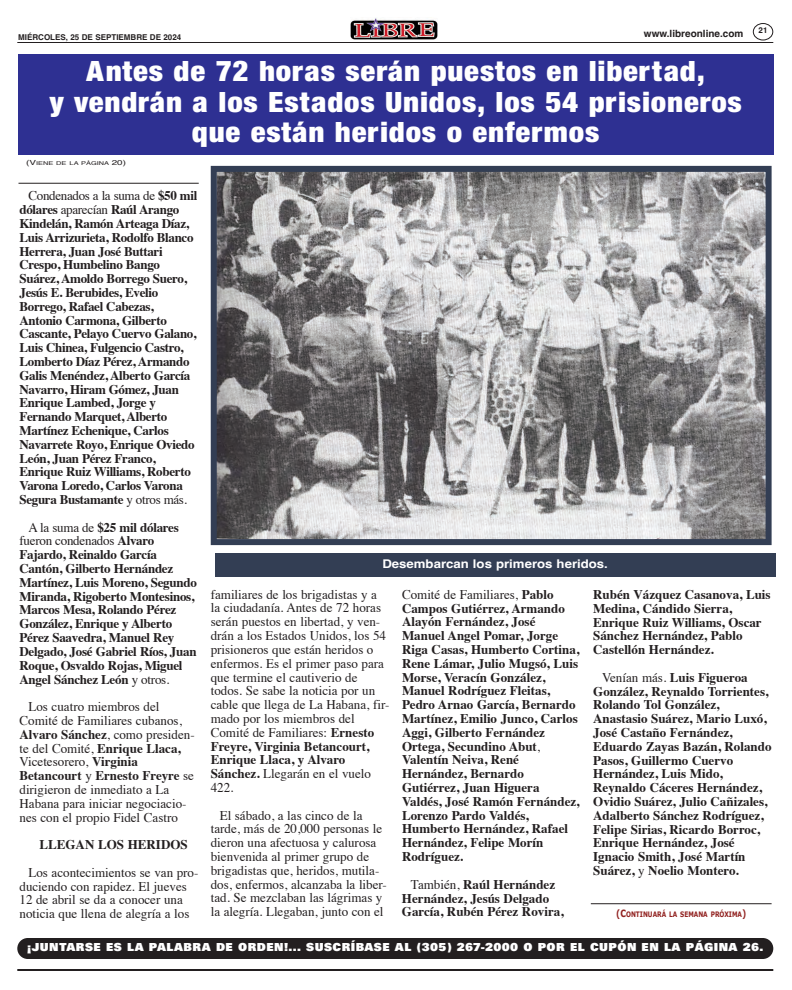
<style>
.page{position:relative;width:792px;height:990px;background:#fff}
.page>*{position:absolute;margin:0;border:0;box-sizing:border-box;transform-origin:0 0}
.t1{font:30px/30.5px "Sans Black Condensed DTC";letter-spacing:.025em;color:#fff;text-align:center;scale:1.1 1}
.t2{font:700 13.3px/13.8px "Times";color:#231f20}
.t3{font:13.3px/13.8px "Times";color:#231f20}
.t4{font:700 13.3px/13.8px "Times";letter-spacing:-.025em;color:#231f20}
.t5{font:700 13.3px/13.8px "Times";letter-spacing:-.02em;color:#231f20}
.t6{font:12px "Univers Ultra Bold DTC";letter-spacing:.035em;color:#fff}
.t7{font:700 12px "Helvetica";color:#fff;scale:1.1 1}
.t8{font:700 10px "Helvetica";color:#231f20}
.t9{font:700 8px "Helvetica";color:#231f20}
.t10{font:700 7.5px "Verdana";color:#91211f;scale:.77 1}
.t11{font:5.2px "Helvetica";color:#231f20;scale:1.41 1}
.s1{font-size:7px}
.s2{font-weight:400}
.s3{font-weight:700}
.s4{font-size:10px}
</style>
<div class="page">
<hr style="left:17px;top:969px;width:756px;height:2px;background:#231f20">
<hr style="left:17px;top:42px;width:756px;height:1px;background:#231f20">
<img style="left:350px;top:18px;width:88px;height:22px">
<svg style="left:753px;top:23px;width:20px;height:18px"></svg>
<div style="left:17px;top:938px;width:756px;height:21px;background:#231f20;border-radius:10px"></div>
<hr style="left:591px;top:903px;width:181px;height:1px;background:#231f20">
<hr style="left:19px;top:183px;width:180px;height:1px;background:#231f20">
<img style="left:218px;top:173px;width:547px;height:365px">
<div style="left:211px;top:166px;width:561px;height:379px;border:6px solid #333e54"></div>
<div style="left:215px;top:553px;width:561px;height:23px;background:#333e54"></div>
<div style="left:18px;top:54px;width:755px;height:100px;background:#2e3092"></div>
<p class="t9" style="left:18px;top:34px;width:164px">MIÉRCOLES, 25 DE SEPTIEMBRE DE 2024</p>
<p class="t8" style="left:644px;top:29px;width:101px">www.libreonline.com</p>
<p class="t9" style="left:759px;top:27px;width:10px">21</p>
<h1 class="t1" style="left:49px;top:58px;width:631px">Antes de 72 horas serán puestos en libertad,<br>y vendrán a los Estados Unidos, los 54 prisioneros que están heridos o enfermos</h1>
<p class="t11" style="left:26px;top:161px;width:72px"><span class="s1">(V</span>IENE DE LA PÁGINA <span class="s1">20)</span></p>
<p class="t4" style="left:20px;top:190px;width:179px;text-indent:9px"><span class="s2">Condenados a la suma de</span> $50 mil dólares <span class="s2">aparecían</span> Raúl Arango<br>Kindelán, Ramón Arteaga Díaz,<br>Luis Arrizurieta, Rodolfo Blanco<br>Herrera, Juan José Buttari<br>Crespo, Humbelino Bango<br>Suárez, Amoldo Borrego Suero,<br>Jesús E. Berubides, Evelio<br>Borrego, Rafael Cabezas,<br>Antonio Carmona, Gilberto<br>Cascante, Pelayo Cuervo Galano,<br>Luis Chinea, Fulgencio Castro,<br>Lomberto Díaz Pérez, Armando<br>Galis Menéndez, Alberto García<br>Navarro, Hiram Gómez, Juan<br>Enrique Lambed, Jorge y<br>Fernando Marquet, Alberto<br>Martínez Echenique, Carlos<br>Navarrete Royo, Enrique Oviedo<br>León, Juan Pérez Franco,<br>Enrique Ruiz Williams, Roberto<br>Varona Loredo, Carlos Varona<br>Segura Bustamante <span class="s2">y otros más.</span></p>
<p class="t5" style="left:20px;top:521px;width:179px;text-indent:9px"><span class="s2">A la suma de</span> $25 mil dólares <span class="s2">fueron condenados</span> Alvaro<br>Fajardo, Reinaldo García<br>Cantón, Gilberto Hernández<br>Martínez, Luis Moreno, Segundo<br>Miranda, Rigoberto Montesinos,<br>Marcos Mesa, Rolando Pérez<br>González, Enrique y Alberto<br>Pérez Saavedra, Manuel Rey<br>Delgado, José Gabriel Ríos, Juan<br>Roque, Osvaldo Rojas, Miguel<br>Angel Sánchez León <span class="s2">y otros.</span></p>
<p class="t3" style="left:20px;top:701px;width:177px;text-indent:9px">Los cuatro miembros del<br>Comité de Familiares cubanos,<br><span class="s3">Alvaro Sánchez</span>, como presiden&shy;te del Comité, <span class="s3">Enrique Llaca,<br></span>Vicetesorero, <span class="s3">Virginia<br>Betancourt</span> y <span class="s3">Ernesto Freyre</span> se dirigieron de inmediato a La<br>Habana para iniciar negociacio&shy;nes con el propio Fidel Castro</p>
<p class="t2" style="left:39px;top:839px;width:150px">LLEGAN LOS HERIDOS</p>
<p class="t3" style="left:20px;top:867px;width:180px;text-indent:9px">Los acontecimientos se van pro&shy;duciendo con rapidez. El jueves<br>12 de abril se da a conocer una noticia que llena de alegría a los</p>
<p class="t7" style="left:382px;top:559px;width:207px">Desembarcan los primeros heridos.</p>
<p class="t3" style="left:211px;top:588px;width:180px">familiares de los brigadistas y a la ciudadanía. Antes de 72 horas serán puestos en libertad, y ven&shy;drán a los Estados Unidos, los 54 prisioneros que están heridos o enfermos. Es el primer paso para que termine el cautiverio de todos. Se sabe la noticia por un cable que llega de La Habana, fir&shy;mado por los miembros del<br>Comité de Familiares: <span class="s3">Ernesto<br>Freyre, Virginia Betancourt,<br>Enrique Llaca, y Alvaro<br>Sánchez.</span> Llegarán en el vuelo<br>422.</p>
<p class="t3" style="left:211px;top:809px;width:178px;text-indent:9px">El sábado, a las cinco de la tarde, más de 20,000 personas le dieron una afectuosa y calurosa bienvenida al primer grupo de brigadistas que, heridos, mutila&shy;dos, enfermos, alcanzaba la liber&shy;tad. Se mezclaban las lágrimas y la alegría. Llegaban, junto con el</p>
<p class="t2" style="left:402px;top:589px;width:179px"><span class="s2">Comité de Familiares,</span> Pablo<br>Campos Gutiérrez, Armando<br>Alayón Fernández, José<br>Manuel Angel Pomar, Jorge<br>Riga Casas, Humberto Cortina,<br>Rene Lámar, Julio Mugsó, Luis<br>Morse, Veracín González,<br>Manuel Rodríguez Fleitas,<br>Pedro Arnao García, Bernardo<br>Martínez, Emilio Junco, Carlos<br>Aggi, Gilberto Fernández<br>Ortega, Secundino Abut<span class="s2">,<br></span>Valentín Neiva, René<br>Hernández, Bernardo<br>Gutiérrez, Juan Higuera<br>Valdés, José Ramón Fernández,<br>Lorenzo Pardo Valdés,<br>Humberto Hernández, Rafael<br>Hernández, Felipe Morín<br>Rodríguez.</p>
<p class="t2" style="left:402px;top:878px;width:163px;text-indent:9px"><span class="s2">También,</span> Raúl Hernández<br>Hernández, Jesús Delgado<br>García, Rubén Pérez Rovira,</p>
<p class="t2" style="left:593px;top:589px;width:179px">Rubén Vázquez Casanova, Luis<br>Medina, Cándido Sierra,<br>Enrique Ruiz Williams, Oscar<br>Sánchez Hernández, Pablo<br>Castellón Hernández.</p>
<p class="t2" style="left:593px;top:672px;width:180px;text-indent:9px"><span class="s2">Venían más.</span> Luis Figueroa<br>González, Reynaldo Torrientes,<br>Rolando Tol González,<br>Anastasio Suárez, Mario Luxó,<br>José Castaño Fernández,<br>Eduardo Zayas Bazán, Rolando<br>Pasos, Guillermo Cuervo<br>Hernández, Luis Mido,<br>Reynaldo Cáceres Hernández,<br>Ovidio Suárez, Julio Cañizales,<br>Adalberto Sánchez Rodríguez,<br>Felipe Sirias, Ricardo Borroc,<br>Enrique Hernández, José<br>Ignacio Smith, José Martín<br>Suárez, <span class="s2">y</span> Noelio Montero.</p>
<p class="t10" style="left:616px;top:910px;width:170px"><span class="s4">(C</span>ONTINUARÁ LA SEMANA PRÓXIMA<span class="s4">)</span></p>
<p class="t6" style="left:27px;top:943px;width:738px">¡JUNTARSE ES LA PALABRA DE ORDEN!... SUSCRÍBASE AL (305) 267-2000 O POR EL CUPÓN EN LA PÁGINA 26.</p>
</div>
